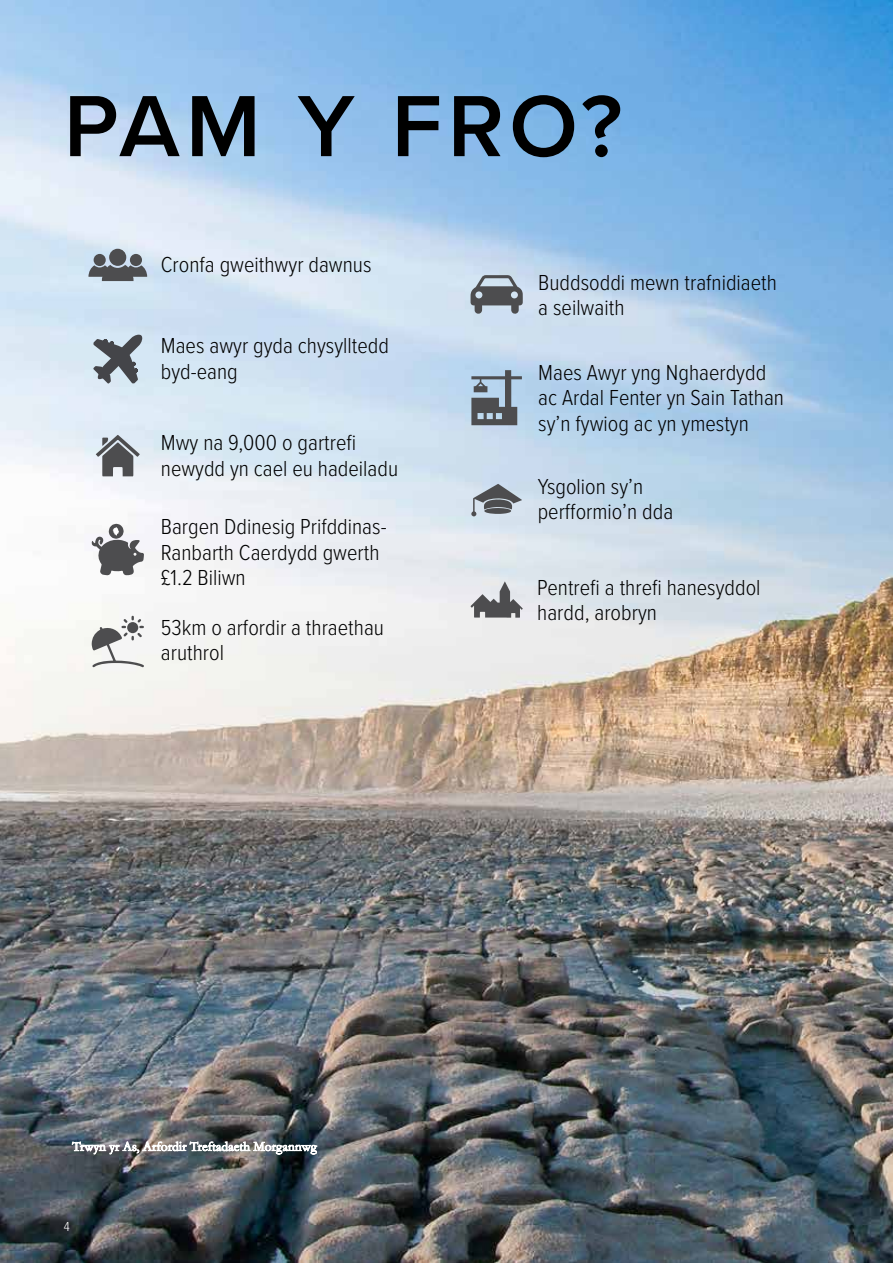
<style>
.page{position:relative;width:893px;height:1263px;background:#fff}
.page>*{position:absolute;margin:0;border:0;box-sizing:border-box;transform-origin:0 0}
.t1{font:600 90px "Proxima Nova";letter-spacing:.06em;color:#000}
.t2{font:300 22.5px/25.5px "Proxima Nova Cond";color:#000}
.t3{font:300 13.5px "Proxima Nova Cond";color:#fff}
</style>
<div class="page">
<img style="left:0;top:0;width:893px;height:1263px">
<img style="left:72px;top:1131px;width:245px;height:24px">
<svg style="left:93px;top:333px;width:50px;height:51px;background:#8e97a0"></svg>
<svg style="left:91px;top:524px;width:53px;height:51px"></svg>
<svg style="left:96px;top:435px;width:44px;height:41px;background:#92969b"></svg>
<svg style="left:471px;top:484px;width:51px;height:32px;background:#9299a1"></svg>
<svg style="left:92px;top:616px;width:52px;height:51px"></svg>
<svg style="left:470px;top:275px;width:53px;height:39px;background:#878f97"></svg>
<svg style="left:88px;top:249px;width:59px;height:32px;background:#80878e"></svg>
<svg style="left:471px;top:581px;width:52px;height:37px;background:#9d9ea2"></svg>
<svg style="left:471px;top:370px;width:51px;height:55px;background:#808e9c"></svg>
<h1 class="t1" style="left:64px;top:59px;width:560px">PAM Y FRO?</h1>
<p class="t2" style="left:161px;top:250px;width:212px">Cronfa gweithwyr dawnus</p>
<p class="t2" style="left:161px;top:332px;width:230px">Maes awyr gyda chysylltedd byd-eang</p>
<p class="t2" style="left:161px;top:429px;width:239px">Mwy na 9,000 o gartrefi newydd yn cael eu hadeiladu</p>
<p class="t2" style="left:161px;top:513px;width:227px">Bargen Ddinesig Prifddinas-<br>Ranbarth Caerdydd gwerth £1.2 Biliwn</p>
<p class="t2" style="left:161px;top:613px;width:225px">53km o arfordir a thraethau aruthrol</p>
<p class="t2" style="left:538px;top:268px;width:240px">Buddsoddi mewn trafnidiaeth a seilwaith</p>
<p class="t2" style="left:538px;top:358px;width:247px">Maes Awyr yng Nghaerdydd ac Ardal Fenter yn Sain Tathan sy’n fywiog ac yn ymestyn</p>
<p class="t2" style="left:538px;top:473px;width:137px">Ysgolion sy’n perfformio’n dda</p>
<p class="t2" style="left:537px;top:573px;width:225px">Pentrefi a threfi hanesyddol hardd, arobryn</p>
<p class="t3" style="left:64px;top:1217px;width:7px">4</p>
</div>
